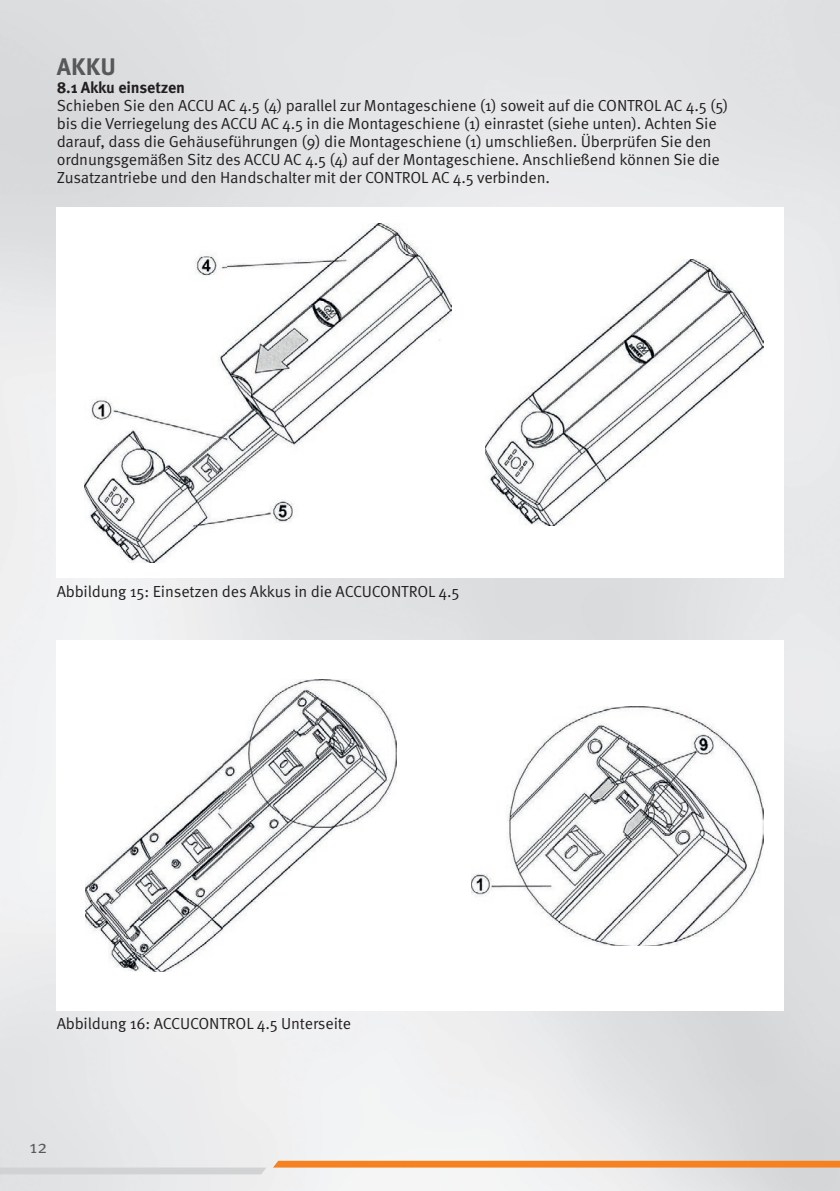
<style>
.page{position:relative;width:840px;height:1191px;background:#fff}
.page>*{position:absolute;margin:0;border:0;box-sizing:border-box;transform-origin:0 0}
.Ü2_12pt_grau{font:700 24px "Meta OT";color:#57585a}
.t1{font:18px "Meta OT";color:#57585a}
.Fließtext{font:16px/18px "Meta OT";letter-spacing:-.01em;color:#231f20}
.Fließtext-2{font:700 16px "Meta OT";letter-spacing:-.01em;color:#231f20}
</style>
<div class="page">
<svg style="left:273px;top:1160px;width:566px;height:7px;background:#f38d38"></svg>
<svg style="left:0;top:1167px;width:266px;height:7px;background:#d2d3d5"></svg>
<img style="left:85px;top:223px;width:366px;height:339px">
<img style="left:485px;top:260px;width:277px;height:265px">
<img style="left:85px;top:679px;width:311px;height:293px">
<img style="left:471px;top:706px;width:291px;height:240px">
<p class="Ü2_12pt_grau" style="left:57px;top:52px;width:61px">AKKU</p>
<p class="Fließtext-2" style="left:57px;top:78px;width:130px">8.1 Akku einsetzen</p>
<p class="Fließtext" style="left:57px;top:97px;width:672px">Schieben Sie den ACCU AC 4.5 (4) parallel zur Montageschiene (1) soweit auf die CONTROL AC 4.5 (5) bis die Verriegelung des ACCU AC 4.5 in die Montageschiene (1) einrastet (siehe unten). Achten Sie darauf, dass die Gehäuseführungen (9) die Montageschiene (1) umschließen. Überprüfen Sie den ordnungsgemäßen Sitz des ACCU AC 4.5 (4) auf der Montageschiene. Anschließend können Sie die Zusatzantriebe und den Handschalter mit der CONTROL AC 4.5 verbinden.</p>
<p class="Fließtext" style="left:57px;top:583px;width:404px">Abbildung 15: Einsetzen des Akkus in die ACCUCONTROL 4.5</p>
<p class="Fließtext" style="left:57px;top:1015px;width:296px">Abbildung 16: ACCUCONTROL 4.5 Unterseite</p>
<p class="t1" style="left:29px;top:1136px;width:19px">12</p>
</div>
